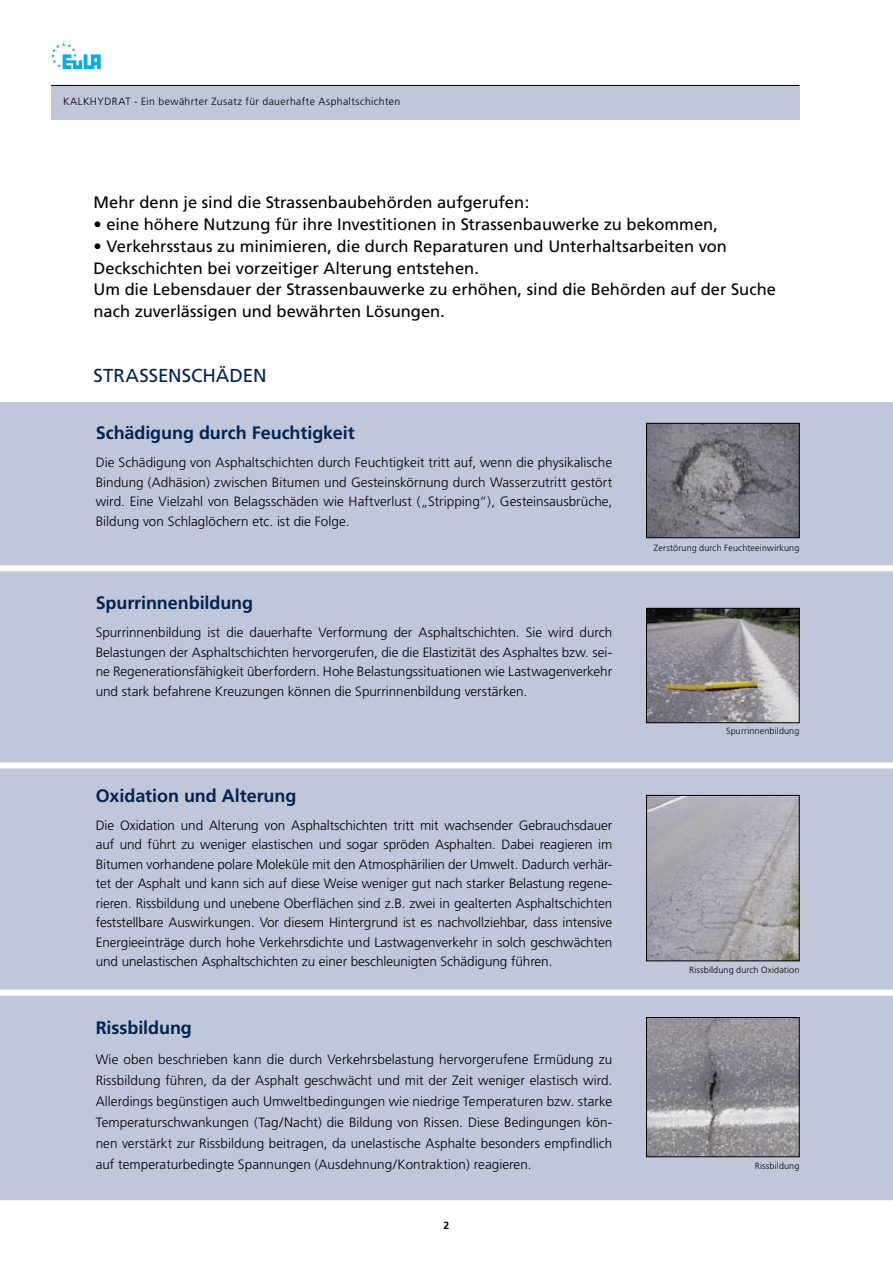
<style>
.page{position:relative;width:893px;height:1263px;background:#fff}
.page>*{position:absolute;margin:0;border:0;box-sizing:border-box;transform-origin:0 0}
.t1{font:18.75px "Frutiger";color:#002454}
.t2{font:700 18px "Frutiger";letter-spacing:-.005em;color:#002454}
.t3{font:16.5px/21.8px "Frutiger";color:#000}
.t4{font:300 13.5px/19.5px "Frutiger";color:#000;text-align:justify}
.t5{font:300 10.5px "Frutiger";letter-spacing:.035em;color:#000}
.t6{font:300 9px "Frutiger";letter-spacing:.015em;color:#000}
</style>
<div class="page">
<div style="left:51px;top:85px;width:748px;height:34px;background:#c1c7da"></div>
<svg style="left:51px;top:43px;width:50px;height:26px"></svg>
<hr style="left:51px;top:85px;width:748px;height:1px;background:#000">
<div style="left:0;top:402px;width:893px;height:798px;background:#c1c7da"></div>
<img style="left:648px;top:1019px;width:149px;height:136px">
<div style="left:646px;top:1017px;width:153px;height:140px;border:1px solid #000"></div>
<img style="left:648px;top:425px;width:149px;height:111px">
<div style="left:646px;top:423px;width:153px;height:115px;border:1px solid #000"></div>
<img style="left:648px;top:610px;width:149px;height:111px">
<div style="left:646px;top:608px;width:153px;height:115px;border:1px solid #000"></div>
<img style="left:648px;top:797px;width:149px;height:162px">
<div style="left:646px;top:795px;width:153px;height:166px;border:1px solid #000"></div>
<div style="left:0;top:565px;width:893px;height:6px;background:#fff"></div>
<div style="left:0;top:762px;width:893px;height:6px;background:#fff"></div>
<div style="left:0;top:989px;width:893px;height:6px;background:#fff"></div>
<p class="t5" style="left:63px;top:95px;width:339px">KALKHYDRAT - Ein bewährter Zusatz für dauerhafte Asphaltschichten</p>
<p class="t3" style="left:94px;top:192px;width:437px">Mehr denn je sind die Strassenbaubehörden aufgerufen:</p>
<p class="t3" style="left:94px;top:213px;width:626px">• eine höhere Nutzung für ihre Investitionen in Strassenbauwerke zu bekommen,</p>
<p class="t3" style="left:94px;top:235px;width:684px">• Verkehrsstaus zu minimieren, die durch Reparaturen und Unterhaltsarbeiten von Deckschichten bei vorzeitiger Alterung entstehen.<br>Um die Lebensdauer der Strassenbauwerke zu erhöhen, sind die Behörden auf der Suche nach zuverlässigen und bewährten Lösungen.</p>
<h1 class="t1" style="left:94px;top:364px;width:175px">STRASSENSCHÄDEN</h1>
<h2 class="t2" style="left:96px;top:422px;width:260px">Schädigung durch Feuchtigkeit</h2>
<p class="t4" style="left:96px;top:453px;width:518px">Die Schädigung von Asphaltschichten durch Feuchtigkeit tritt auf, wenn die physikalische Bindung (Adhäsion) zwischen Bitumen und Gesteinskörnung durch Wasserzutritt gestört wird. Eine Vielzahl von Belagsschäden wie Haftverlust („Stripping“), Gesteinsausbrüche, Bildung von Schlaglöchern etc. ist die Folge.</p>
<h2 class="t2" style="left:96px;top:592px;width:159px">Spurrinnenbildung</h2>
<p class="t4" style="left:96px;top:623px;width:518px">Spurrinnenbildung ist die dauerhafte Verformung der Asphaltschichten. Sie wird durch Belastungen der Asphaltschichten hervorgerufen, die die Elastizität des Asphaltes bzw. sei&shy;ne Regenerationsfähigkeit überfordern. Hohe Belastungssituationen wie Lastwagenverkehr und stark befahrene Kreuzungen können die Spurrinnenbildung verstärken.</p>
<h2 class="t2" style="left:96px;top:785px;width:202px">Oxidation und Alterung</h2>
<p class="t4" style="left:96px;top:815px;width:518px">Die Oxidation und Alterung von Asphaltschichten tritt mit wachsender Gebrauchsdauer auf und führt zu weniger elastischen und sogar spröden Asphalten. Dabei reagieren im Bitumen vorhandene polare Moleküle mit den Atmosphärilien der Umwelt. Dadurch verhär&shy;tet der Asphalt und kann sich auf diese Weise weniger gut nach starker Belastung regene&shy;rieren. Rissbildung und unebene Oberflächen sind z.B. zwei in gealterten Asphaltschichten feststellbare Auswirkungen. Vor diesem Hintergrund ist es nachvollziehbar, dass intensive Energieeinträge durch hohe Verkehrsdichte und Lastwagenverkehr in solch geschwächten und unelastischen Asphaltschichten zu einer beschleunigten Schädigung führen.</p>
<h2 class="t2" style="left:96px;top:1017px;width:98px">Rissbildung</h2>
<p class="t4" style="left:96px;top:1049px;width:518px;line-height:21px">Wie oben beschrieben kann die durch Verkehrsbelastung hervorgerufene Ermüdung zu Rissbildung führen, da der Asphalt geschwächt und mit der Zeit weniger elastisch wird.<br>Allerdings begünstigen auch Umweltbedingungen wie niedrige Temperaturen bzw. starke Temperaturschwankungen (Tag/Nacht) die Bildung von Rissen. Diese Bedingungen kön&shy;nen verstärkt zur Rissbildung beitragen, da unelastische Asphalte besonders empfindlich auf temperaturbedingte Spannungen (Ausdehnung/Kontraktion) reagieren.</p>
<p class="t6" style="left:654px;top:543px;width:147px">Zerstörung durch Feuchteeinwirkung</p>
<p class="t6" style="left:726px;top:726px;width:75px">Spurrinnenbildung</p>
<p class="t6" style="left:689px;top:965px;width:112px">Rissbildung durch Oxidation</p>
<p class="t6" style="left:755px;top:1161px;width:46px">Rissbildung</p>
</div>
